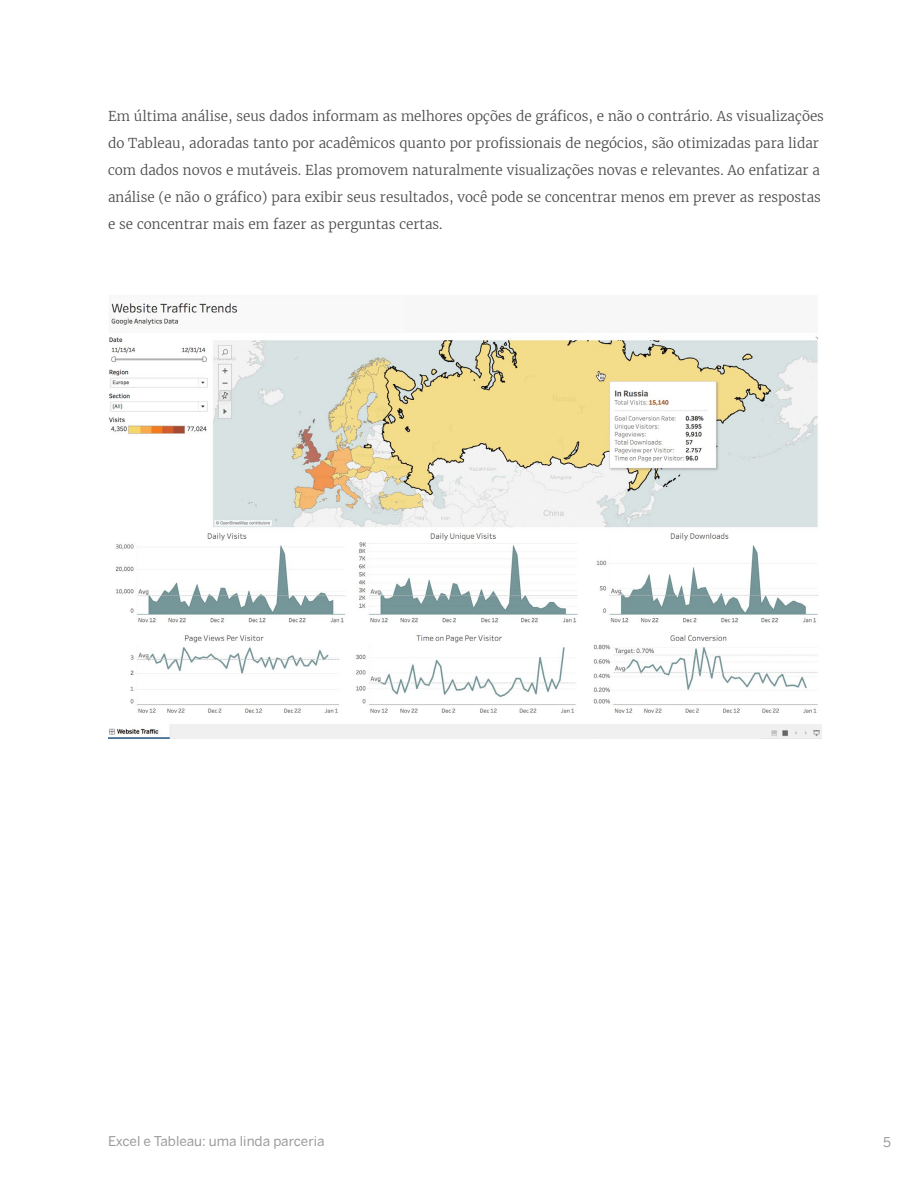
<style>
.page{position:relative;width:918px;height:1188px;background:#fff}
.page>*{position:absolute;margin:0;border:0;box-sizing:border-box;transform-origin:0 0}
.t1{font:300 14.55px/24.3px "Merriweather";letter-spacing:.005em;color:#4b4b4b}
.INTRO-TOC_header{font:300 13.5px/27px "Merriweather";color:#4b4b4b}
.t2{font:13.5px "Benton Sans";color:#9b9b9b}
.s1{color:#e8762c}
</style>
<div class="page">
<img style="left:108px;top:303px;width:714px;height:436px">
<p class="t1" style="left:108px;top:99px;width:159px">complicated analyses.</p>
<p class="t1" style="left:108px;top:137px;width:675px">Ultimately, your data informs the best chart and graph choices—not the other way around.<br>Tableau visualizations, <span class="s1">loved by academics and business professionals alike</span>, are optimized to handle new and changing data. They naturally promote fresh and relevant visualizations. By</p>
<p class="INTRO-TOC_header" style="left:108px;top:103px;width:718px">Em última análise, seus dados informam as melhores opções de gráficos, e não o contrário. As visualizações do Tableau, adoradas tanto por acadêmicos quanto por profissionais de negócios, são otimizadas para lidar com dados novos e mutáveis. Elas promovem naturalmente visualizações novas e relevantes. Ao enfatizar a análise (e não o gráfico) para exibir seus resultados, você pode se concentrar menos em prever as respostas e se concentrar mais em fazer as perguntas certas.</p>
<p class="t2" style="left:108px;top:1133px;width:218px">Excel e Tableau: uma linda parceria</p>
<p class="t2" style="left:883px;top:1134px;width:9px">5</p>
</div>
